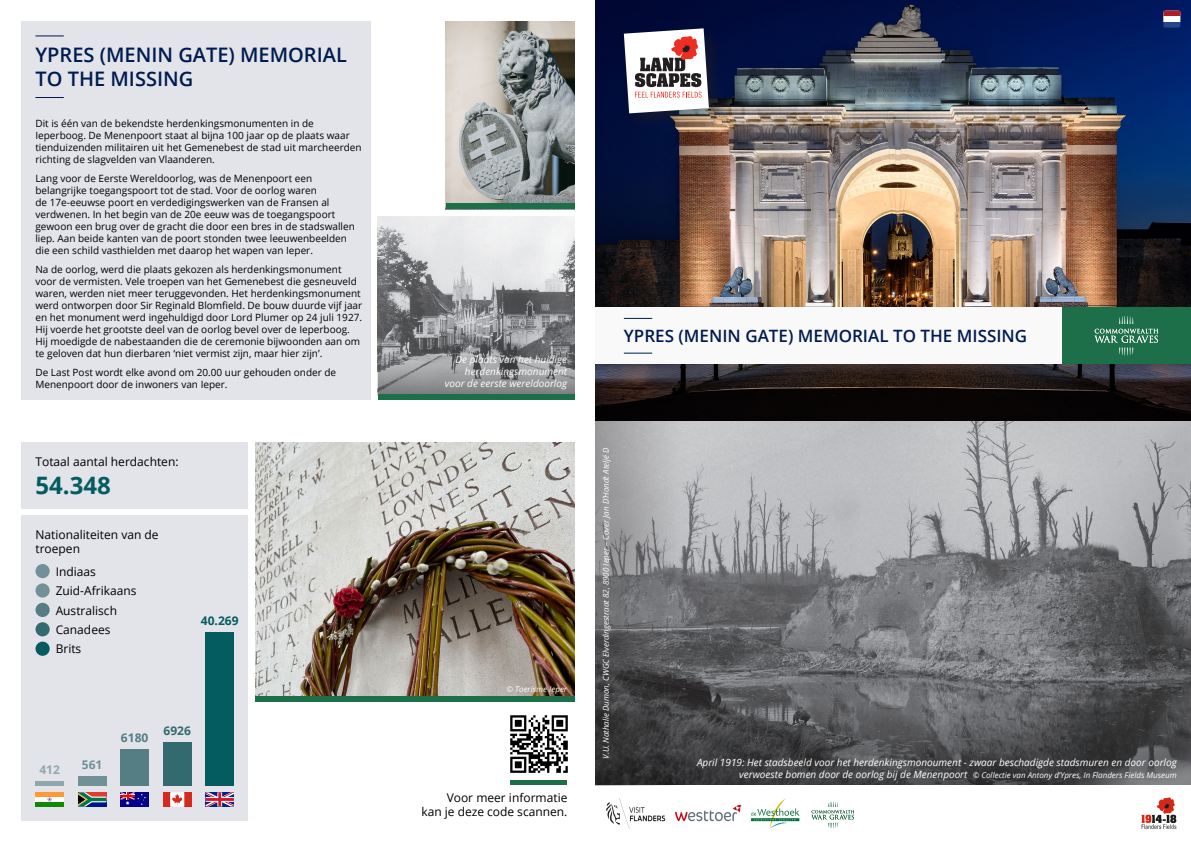
<style>
.page{position:relative;width:1191px;height:842px;background:#fff}
.page>*{position:absolute;margin:0;border:0;box-sizing:border-box;transform-origin:0 0}
.t1{font:700 24px "Open Sans";color:#045b60}
.t2{font:600 20px/24px "Open Sans";color:#001b50}
.t3{font:600 17px "Open Sans";color:#001b50}
.t4{font:12px/14.4px "Open Sans";color:#000001}
.t5{font:700 12px "Open Sans";color:#045b60}
.t6{font:700 12px "Open Sans";color:#336a70}
.t7{font:700 12px "Open Sans";color:#547d84}
.t8{font:700 12px "Open Sans";color:#92a7ad}
.t9{font:700 12px "Open Sans";color:#729097}
.t10{font:10px/12px "Open Sans";color:#000001}
.t11{font:italic 10px/12px "Open Sans";color:#fff;text-align:right}
.t12{font:italic 8px "Open Sans";color:#fff}
.s1{font-size:10px}
</style>
<div class="page">
<img style="left:595px;top:364px;width:596px;height:256px">
<img style="left:595px;top:0;width:596px;height:307px">
<img style="left:378px;top:216px;width:196px;height:112px">
<div style="left:21px;top:21px;width:350px;height:379px;background:#e2e4e9"></div>
<img style="left:446px;top:21px;width:128px;height:182px">
<div style="left:446px;top:203px;width:128px;height:6px;background:#1c6f48"></div>
<div style="left:510px;top:780px;width:57px;height:5px;background:#1c6f48"></div>
<img style="left:510px;top:715px;width:58px;height:58px">
<svg style="left:1163px;top:16px;width:17px;height:12px"></svg>
<div style="left:1163px;top:11px;width:17px;height:5px;background:#ae1c28"></div>
<svg style="left:35px;top:35px;width:29px;height:1px"></svg>
<svg style="left:35px;top:97px;width:29px;height:1px"></svg>
<svg style="left:686px;top:620px;width:505px;height:165px;background:#5a5b5d"></svg>
<div style="left:619px;top:23px;width:109px;height:109px;background:#231f20;opacity:.5"></div>
<svg style="left:624px;top:28px;width:85px;height:85px"></svg>
<div style="left:1061px;top:307px;width:130px;height:57px;background:#1c6f48"></div>
<svg style="left:1094px;top:316px;width:64px;height:39px"></svg>
<div style="left:595px;top:307px;width:466px;height:57px;background:#f9f9f9"></div>
<svg style="left:624px;top:318px;width:28px;height:1px"></svg>
<svg style="left:624px;top:353px;width:28px;height:1px"></svg>
<svg style="left:378px;top:328px;width:196px;height:66px;background:#858688"></svg>
<img style="left:606px;top:798px;width:194px;height:31px">
<img style="left:1141px;top:797px;width:36px;height:32px">
<svg style="left:811px;top:802px;width:43px;height:26px"></svg>
<div style="left:378px;top:394px;width:196px;height:6px;background:#1c6f48"></div>
<div style="left:21px;top:442px;width:227px;height:67px;background:#e2e4e9"></div>
<div style="left:21px;top:516px;width:227px;height:305px;background:#e2e4e9"></div>
<div style="left:35px;top:564px;width:15px;height:14px;background:#729097;border-radius:50%"></div>
<div style="left:35px;top:583px;width:15px;height:15px;background:#729097;border-radius:50%"></div>
<div style="left:35px;top:603px;width:15px;height:14px;background:#547d84;border-radius:50%"></div>
<div style="left:35px;top:622px;width:15px;height:14px;background:#336a70;border-radius:50%"></div>
<div style="left:35px;top:642px;width:15px;height:14px;background:#045b60;border-radius:50%"></div>
<img style="left:255px;top:442px;width:319px;height:254px">
<div style="left:255px;top:696px;width:319px;height:5px;background:#1c6f48"></div>
<div style="left:120px;top:792px;width:29px;height:14px;background:#00008b"></div>
<svg style="left:120px;top:792px;width:26px;height:13px"></svg>
<svg style="left:78px;top:792px;width:28px;height:14px"></svg>
<div style="left:35px;top:792px;width:29px;height:14px;background:#f93"></div>
<div style="left:35px;top:797px;width:29px;height:5px;background:#fff"></div>
<hr style="left:35px;top:802px;width:29px;height:4px;background:#128807">
<svg style="left:48px;top:797px;width:3px;height:4px"></svg>
<div style="left:163px;top:792px;width:7px;height:14px;background:#d52b1e"></div>
<div style="left:184px;top:792px;width:7px;height:14px;background:#d52b1e"></div>
<svg style="left:170px;top:792px;width:14px;height:14px"></svg>
<svg style="left:206px;top:792px;width:28px;height:14px"></svg>
<div style="left:206px;top:635px;width:28px;height:150px;background:#045b60"></div>
<div style="left:163px;top:742px;width:28px;height:44px;background:#336a70"></div>
<div style="left:120px;top:749px;width:29px;height:37px;background:#547d84"></div>
<div style="left:35px;top:781px;width:29px;height:5px;background:#92a7ad"></div>
<div style="left:78px;top:776px;width:28px;height:10px;background:#729097"></div>
<svg style="left:595px;top:421px;width:91px;height:364px;background:#727274"></svg>
<p class="t2" style="left:35px;top:43px;width:313px">YPRES (MENIN GATE) MEMORIAL<br>TO THE MISSING</p>
<p class="t10" style="left:35px;top:117px;width:328px">Dit is één van de bekendste herdenkingsmonumenten in de Ieperboog. De Menenpoort staat al bijna 100 jaar op de plaats waar tienduizenden militairen uit het Gemenebest de stad uit marcheerden richting de slagvelden van Vlaanderen.</p>
<p class="t10" style="left:35px;top:172px;width:321px">Lang voor de Eerste Wereldoorlog, was de Menenpoort een belangrijke toegangspoort tot de stad. Voor de oorlog waren<br>de 17e-eeuwse poort en verdedigingswerken van de Fransen al verdwenen. In het begin van de 20e eeuw was de toegangspoort gewoon een brug over de gracht die door een bres in de stadswallen liep. Aan beide kanten van de poort stonden twee leeuwenbeelden die een schild vasthielden met daarop het wapen van Ieper.</p>
<p class="t10" style="left:35px;top:263px;width:328px">Na de oorlog, werd die plaats gekozen als herdenkingsmonument voor de vermisten. Vele troepen van het Gemenebest die gesneuveld waren, werden niet meer teruggevonden. Het herdenkingsmonument werd ontworpen door Sir Reginald Blomfield. De bouw duurde vijf jaar en het monument werd ingehuldigd door Lord Plumer op 24 juli 1927.<br>Hij voerde het grootste deel van de oorlog bevel over de Ieperboog.<br>Hij moedigde de nabestaanden die de ceremonie bijwoonden aan om te geloven dat hun dierbaren ‘niet vermist zijn, maar hier zijn’.</p>
<p class="t10" style="left:35px;top:366px;width:302px">De Last Post wordt elke avond om 20.00 uur gehouden onder de<br>Menenpoort door de inwoners van Ieper.</p>
<p class="t4" style="left:35px;top:454px;width:145px">Totaal aantal herdachten:</p>
<p class="t1" style="left:35px;top:469px;width:77px">54.348</p>
<p class="t4" style="left:35px;top:527px;width:125px">Nationaliteiten van de troepen</p>
<p class="t4" style="left:56px;top:564px;width:42px">Indiaas</p>
<p class="t4" style="left:56px;top:583px;width:82px">Zuid-Afrikaans</p>
<p class="t4" style="left:56px;top:603px;width:63px">Australisch</p>
<p class="t4" style="left:56px;top:622px;width:56px">Canadees</p>
<p class="t4" style="left:56px;top:641px;width:27px">Brits</p>
<p class="t5" style="left:201px;top:612px;width:39px">40.269</p>
<p class="t8" style="left:39px;top:761px;width:22px">412</p>
<p class="t9" style="left:82px;top:756px;width:22px">561</p>
<p class="t7" style="left:121px;top:729px;width:29px">6180</p>
<p class="t6" style="left:163px;top:722px;width:29px">6926</p>
<p class="t11" style="left:445px;top:353px;width:124px">De plaats van het huidige herdenkingsmonument voor de eerste wereldoorlog</p>
<p class="t12" style="left:506px;top:683px;width:62px">© Toerisme Ieper</p>
<p class="t4" style="left:447px;top:790px;width:122px">Voor meer informatie</p>
<p class="t4" style="left:421px;top:804px;width:147px">kan je deze code scannen.</p>
<p class="t3" style="left:624px;top:324px;width:405px">YPRES (MENIN GATE) MEMORIAL TO THE MISSING</p>
<p class="t12" style="left:600px;top:759px;width:313px;rotate:-90deg">V.U. Nathalie Dumon, CWGC Elverdingestraat 82, 8900 Ieper – Cover Jan D’Hondt Ateljé D</p>
<p class="t11" style="left:697px;top:756px;width:481px">April 1919: Het stadsbeeld voor het herdenkingsmonoument - zwaar beschadigde stadsmuren en door oorlog</p>
<p class="t12" style="left:739px;top:770px;width:439px"><span class="s1">verwoeste bomen door de oorlog bij de Menenpoort</span> © Collectie van Antony d’Ypres, In Flanders Fields Museum</p>
</div>
